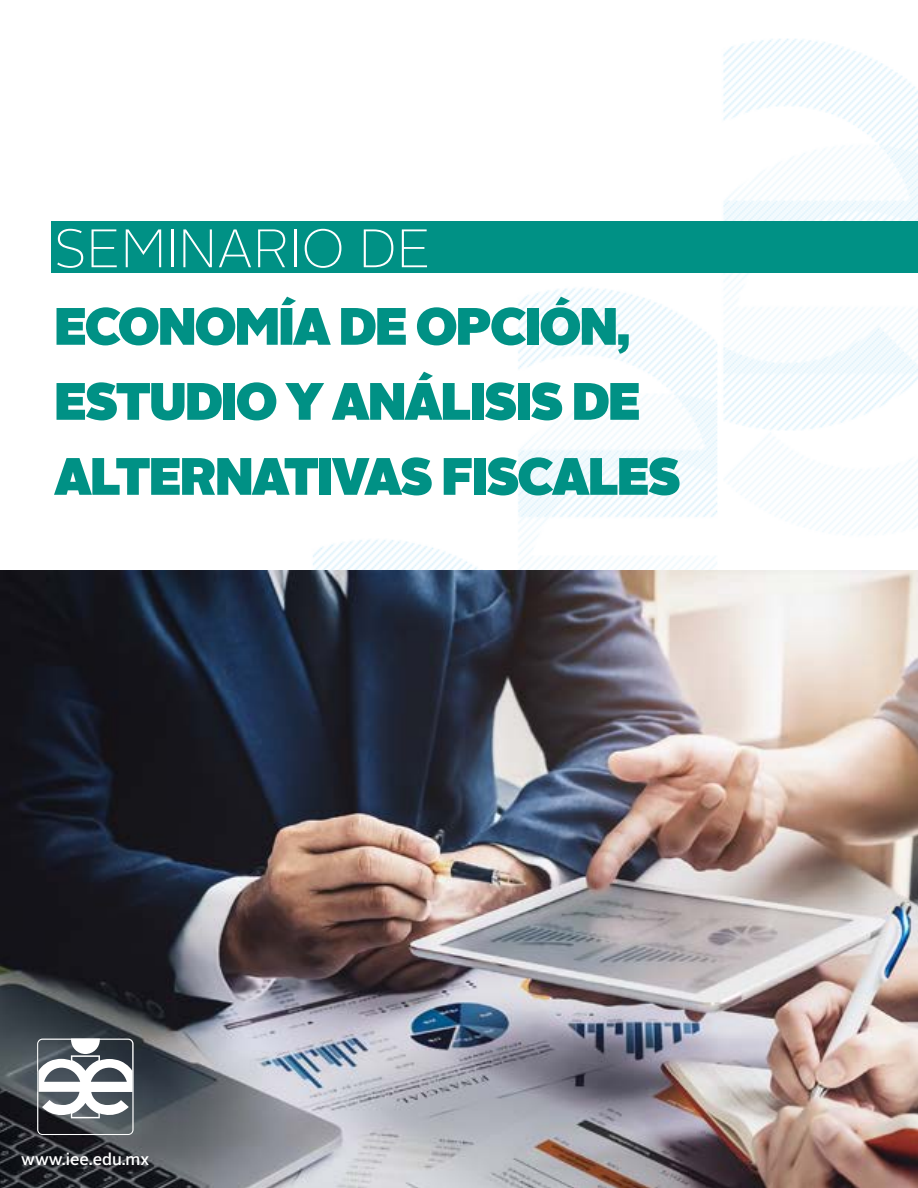
<style>
.page{position:relative;width:918px;height:1188px;background:#fff}
.page>*{position:absolute;margin:0;border:0;box-sizing:border-box;transform-origin:0 0}
.t1{font:100 54px "Alright Sans";color:#fff}
.t2{font:900 52.5px/75px "Alright Sans";letter-spacing:-.04em;color:#009185}
.t3{font:500 16.5px "Alright Sans";color:#fff}
</style>
<div class="page">
<img style="left:0;top:38px;width:918px;height:533px">
<img style="left:0;top:571px;width:918px;height:617px">
<div style="left:51px;top:221px;width:866px;height:52px;background:#009185"></div>
<svg style="left:37px;top:1039px;width:97px;height:96px"></svg>
<p class="t1" style="left:54px;top:212px;width:378px">SEMINARIO DE</p>
<p class="t2" style="left:54px;top:289px;width:629px">ECONOMÍA DE OPCIÓN,<br>ESTUDIO Y ANÁLISIS DE<br>ALTERNATIVAS FISCALES</p>
<p class="t3" style="left:21px;top:1148px;width:130px">www.iee.edu.mx</p>
</div>
